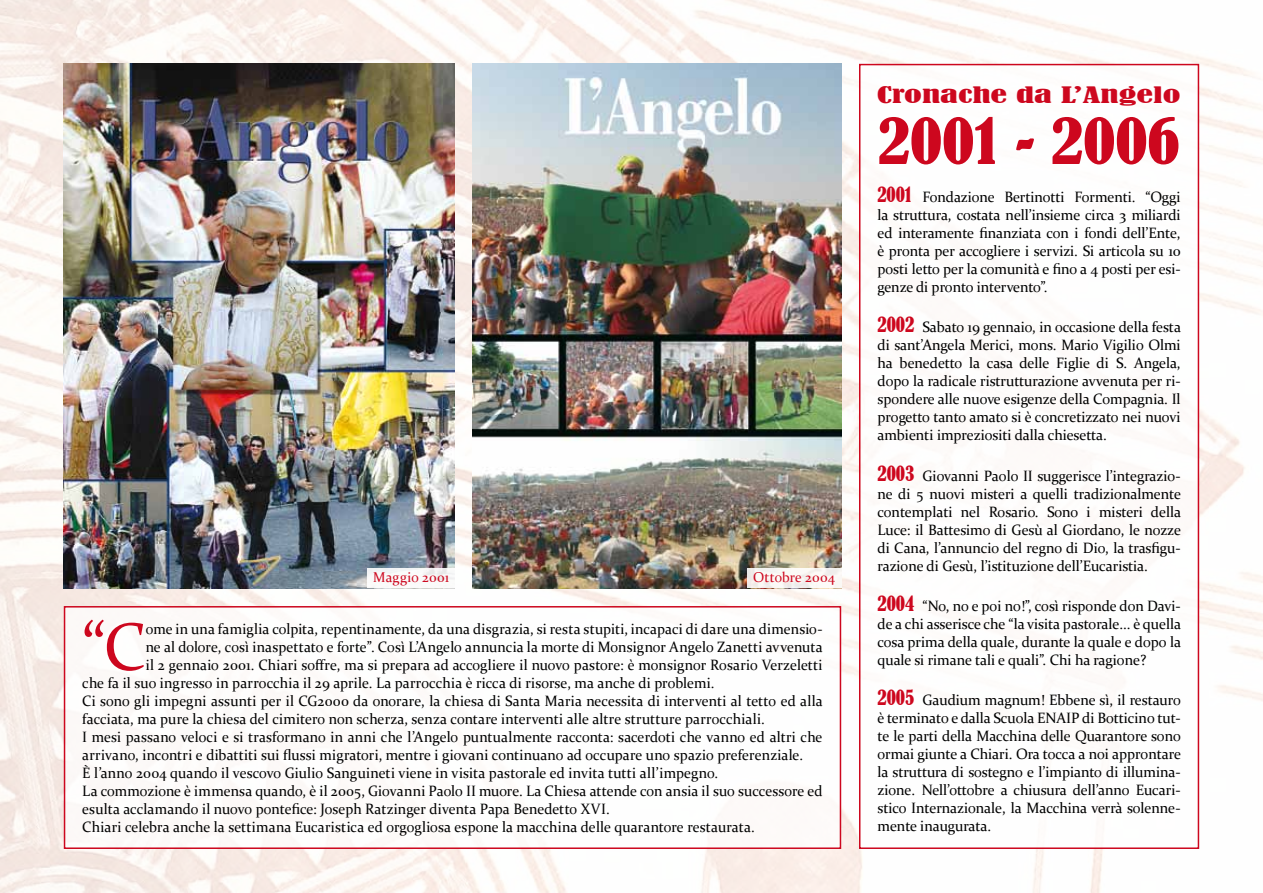
<style>
.page{position:relative;width:1263px;height:893px;background:#fff}
.page>*{position:absolute;margin:0;border:0;box-sizing:border-box;transform-origin:0 0}
.t1{font:67.65px "Constantia";color:#cd071e;scale:.96 1}
.t2{font:condensed 59.4px "Bernard";color:#cd071e;scale:1.11 1}
.t3{font:condensed 21.3px "Bernard";color:#cd071e;scale:1.74 1}
.t4{font:15px/18px "Constantia";color:#000;text-align:justify}
.t5{font:15px "Constantia";color:#000;scale:.96 1}
.t6{font:14.25px "Constantia";letter-spacing:.015em;color:#cd071e}
.s1{font-family:"Bernard";font-stretch:condensed;font-size:19.5px;color:#cd071e}
</style>
<div class="page">
<img style="left:0;top:0;width:1263px;height:893px">
<svg style="left:67px;top:609px;width:771px;height:237px"></svg>
<svg style="left:862px;top:67px;width:334px;height:779px"></svg>
<div style="left:64px;top:606px;width:777px;height:243px;border:2px solid #cd071e"></div>
<div style="left:859px;top:64px;width:340px;height:785px;border:2px solid #cd071e"></div>
<img style="left:64px;top:64px;width:391px;height:524px">
<img style="left:472px;top:64px;width:369px;height:524px">
<div style="left:368px;top:568px;width:87px;height:20px;background:#fff"></div>
<div style="left:747px;top:568px;width:94px;height:20px;background:linear-gradient(to right,#f6f3f0,#faf7f5)"></div>
<p class="t6" style="left:373px;top:567px;width:78px">Maggio 2001</p>
<p class="t6" style="left:753px;top:567px;width:83px">Ottobre 2004</p>
<h1 class="t1" style="left:82px;top:601px;width:68px">“C</h1>
<p class="t5" style="left:146px;top:618px;width:707px">ome in una famiglia colpita, repentinamente, da una disgrazia, si resta stupiti, incapaci di dare una dimensio-</p>
<p class="t5" style="left:146px;top:636px;width:706px">ne al dolore, così inaspettato e forte”. Così L’Angelo annuncia la morte di Monsignor Angelo Zanetti avvenuta</p>
<p class="t5" style="left:146px;top:654px;width:707px">il 2 gennaio 2001. Chiari soffre, ma si prepara ad accogliere il nuovo pastore: è monsignor Rosario Verzeletti</p>
<p class="t5" style="left:82px;top:672px;width:660px">che fa il suo ingresso in parrocchia il 29 aprile. La parrocchia è ricca di risorse, ma anche di problemi.</p>
<p class="t5" style="left:82px;top:690px;width:773px">Ci sono gli impegni assunti per il CG2000 da onorare, la chiesa di Santa Maria necessita di interventi al tetto ed alla</p>
<p class="t5" style="left:82px;top:708px;width:712px">facciata, ma pure la chiesa del cimitero non scherza, senza contare interventi alle altre strutture parrocchiali.</p>
<p class="t5" style="left:82px;top:726px;width:772px">I mesi passano veloci e si trasformano in anni che l’Angelo puntualmente racconta: sacerdoti che vanno ed altri che</p>
<p class="t5" style="left:82px;top:744px;width:752px">arrivano, incontri e dibattiti sui flussi migratori, mentre i giovani continuano ad occupare uno spazio preferenziale.</p>
<p class="t5" style="left:82px;top:762px;width:664px">È l’anno 2004 quando il vescovo Giulio Sanguineti viene in visita pastorale ed invita tutti all’impegno.</p>
<p class="t5" style="left:82px;top:780px;width:773px">La commozione è immensa quando, è il 2005, Giovanni Paolo II muore. La Chiesa attende con ansia il suo successore ed</p>
<p class="t5" style="left:82px;top:798px;width:551px">esulta acclamando il nuovo pontefice: Joseph Ratzinger diventa Papa Benedetto XVI.</p>
<p class="t5" style="left:82px;top:816px;width:702px">Chiari celebra anche la settimana Eucaristica ed orgogliosa espone la macchina delle quarantore restaurata.</p>
<h3 class="t3" style="left:877px;top:83px;width:176px">Cronache da L’Angelo</h3>
<h2 class="t2" style="left:878px;top:107px;width:273px">2001 - 2006</h2>
<p class="t4" style="left:877px;top:187px;width:305px"><span class="s1">2001</span> Fondazione Bertinotti Formenti. “Oggi la struttura, costata nell’insieme circa 3 miliardi ed interamente finanziata con i fondi dell’Ente, è pronta per accogliere i servizi. Si articola su 10 posti letto per la comunità e fino a 4 posti per esi&shy;genze di pronto intervento”.</p>
<p class="t4" style="left:877px;top:317px;width:305px"><span class="s1">2002</span> Sabato 19 gennaio, in occasione della festa di sant’Angela Merici, mons. Mario Vigilio Olmi ha benedetto la casa delle Figlie di S. Angela, dopo la radicale ristrutturazione avvenuta per ri&shy;spondere alle nuove esigenze della Compagnia. Il progetto tanto amato si è concretizzato nei nuovi ambienti impreziositi dalla chiesetta.</p>
<p class="t4" style="left:877px;top:466px;width:305px"><span class="s1">2003</span> Giovanni Paolo II suggerisce l’integrazio&shy;ne di 5 nuovi misteri a quelli tradizionalmente contemplati nel Rosario. Sono i misteri della Luce: il Battesimo di Gesù al Giordano, le nozze di Cana, l’annuncio del regno di Dio, la trasfigu&shy;razione di Gesù, l’istituzione dell’Eucaristia.</p>
<p class="t4" style="left:877px;top:596px;width:305px"><span class="s1">2004</span> “No, no e poi no!”, così risponde don Davi&shy;de a chi asserisce che “la visita pastorale... è quella cosa prima della quale, durante la quale e dopo la quale si rimane tali e quali”. Chi ha ragione?</p>
<p class="t4" style="left:877px;top:691px;width:305px"><span class="s1">2005</span> Gaudium magnum! Ebbene sì, il restauro è terminato e dalla Scuola ENAIP di Botticino tut&shy;te le parti della Macchina delle Quarantore sono ormai giunte a Chiari. Ora tocca a noi approntare la struttura di sostegno e l’impianto di illumina&shy;zione. Nell’ottobre a chiusura dell’anno Eucari&shy;stico Internazionale, la Macchina verrà solenne&shy;mente inaugurata.</p>
</div>
